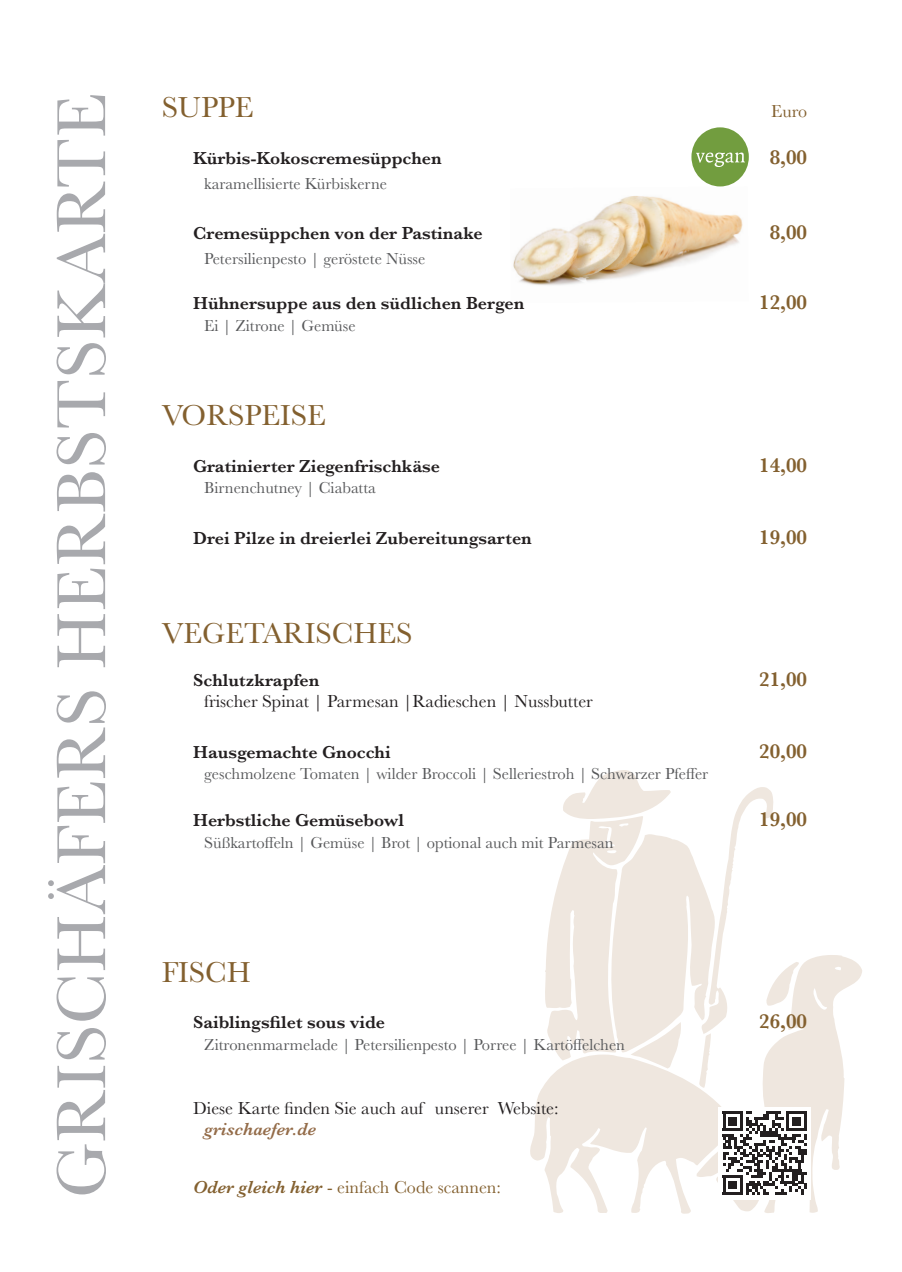
<style>
.page{position:relative;width:902px;height:1272px;background:#fff}
.page>*{position:absolute;margin:0;border:0;box-sizing:border-box;transform-origin:0 0}
.t1{font:72px "Baskerville";letter-spacing:.005em;color:#a8a9ad}
.t2{font:30px "Baskerville";color:#83602f}
.t3{font:600 21px "Baskerville";color:#83602f}
.t4{font:600 18px "Baskerville";color:#231f20}
.t5{font:18px "Baskerville";color:#231f20}
.t6{font:18px "Baskerville";color:#83602f}
.t7{font:italic 600 18px "Baskerville";color:#946c49}
.t8{font:16.5px "Baskerville";color:#57585a}
.s1{font-weight:600;font-style:italic}
</style>
<div class="page">
<img style="left:513px;top:186px;width:230px;height:100px">
<div style="left:691px;top:127px;width:57px;height:59px;background:#729d3f;border-radius:50%"></div>
<svg style="left:696px;top:152px;width:49px;height:15px"></svg>
<svg style="left:530px;top:770px;width:332px;height:443px"></svg>
<h1 class="t1" style="left:36px;top:1198px;width:1106px;rotate:-90deg">GRISCHÄFERS HERBSTSKARTE</h1>
<h2 class="t2" style="left:162px;top:88px;width:93px">SUPPE</h2>
<p class="t6" style="left:771px;top:100px;width:37px">Euro</p>
<p class="t4" style="left:193px;top:145px;width:250px">Kürbis-Kokoscremesüppchen</p>
<p class="t3" style="left:769px;top:142px;width:39px">8,00</p>
<p class="t8" style="left:204px;top:173px;width:184px">karamellisierte Kürbiskerne</p>
<p class="t4" style="left:193px;top:221px;width:291px">Cremesüppchen von der Pastinake</p>
<p class="t3" style="left:769px;top:218px;width:39px">8,00</p>
<p class="t8" style="left:204px;top:248px;width:222px">Petersilienpesto | geröstete Nüsse</p>
<p class="t4" style="left:193px;top:291px;width:332px">Hühnersuppe aus den südlichen Bergen</p>
<p class="t3" style="left:759px;top:288px;width:49px">12,00</p>
<p class="t8" style="left:204px;top:315px;width:153px">Ei | Zitrone | Gemüse</p>
<h2 class="t2" style="left:162px;top:396px;width:166px">VORSPEISE</h2>
<p class="t4" style="left:193px;top:453px;width:248px">Gratinierter Ziegenfrischkäse</p>
<p class="t3" style="left:759px;top:450px;width:49px">14,00</p>
<p class="t8" style="left:204px;top:477px;width:173px">Birnenchutney | Ciabatta</p>
<p class="t4" style="left:193px;top:525px;width:340px">Drei Pilze in dreierlei Zubereitungsarten</p>
<p class="t3" style="left:759px;top:522px;width:49px">19,00</p>
<h2 class="t2" style="left:162px;top:613px;width:252px">VEGETARISCHES</h2>
<p class="t4" style="left:193px;top:667px;width:128px">Schlutzkrapfen</p>
<p class="t3" style="left:759px;top:664px;width:49px">21,00</p>
<p class="t5" style="left:204px;top:690px;width:390px">frischer Spinat | Parmesan |Radieschen | Nussbutter</p>
<p class="t4" style="left:193px;top:739px;width:199px">Hausgemachte Gnocchi</p>
<p class="t3" style="left:759px;top:736px;width:49px">20,00</p>
<p class="t8" style="left:204px;top:763px;width:505px">geschmolzene Tomaten | wilder Broccoli | Selleriestroh | Schwarzer Pfeffer</p>
<p class="t4" style="left:193px;top:807px;width:212px">Herbstliche Gemüsebowl</p>
<p class="t3" style="left:759px;top:804px;width:49px">19,00</p>
<p class="t8" style="left:204px;top:832px;width:411px">Süßkartoffeln | Gemüse | Brot | optional auch mit Parmesan</p>
<h2 class="t2" style="left:162px;top:952px;width:91px">FISCH</h2>
<p class="t4" style="left:193px;top:1009px;width:193px">Saiblingsfilet sous vide</p>
<p class="t3" style="left:759px;top:1006px;width:49px">26,00</p>
<p class="t8" style="left:204px;top:1034px;width:422px">Zitronenmarmelade | Petersilienpesto | Porree | Kartöffelchen</p>
<p class="t5" style="left:193px;top:1096px;width:367px">Diese Karte finden Sie auch auf unserer Website:</p>
<p class="t7" style="left:204px;top:1117px;width:113px">grischaefer.de</p>
<p class="t6" style="left:193px;top:1175px;width:309px"><span class="s1">Oder gleich hier</span> - einfach Code scannen:</p>
</div>
